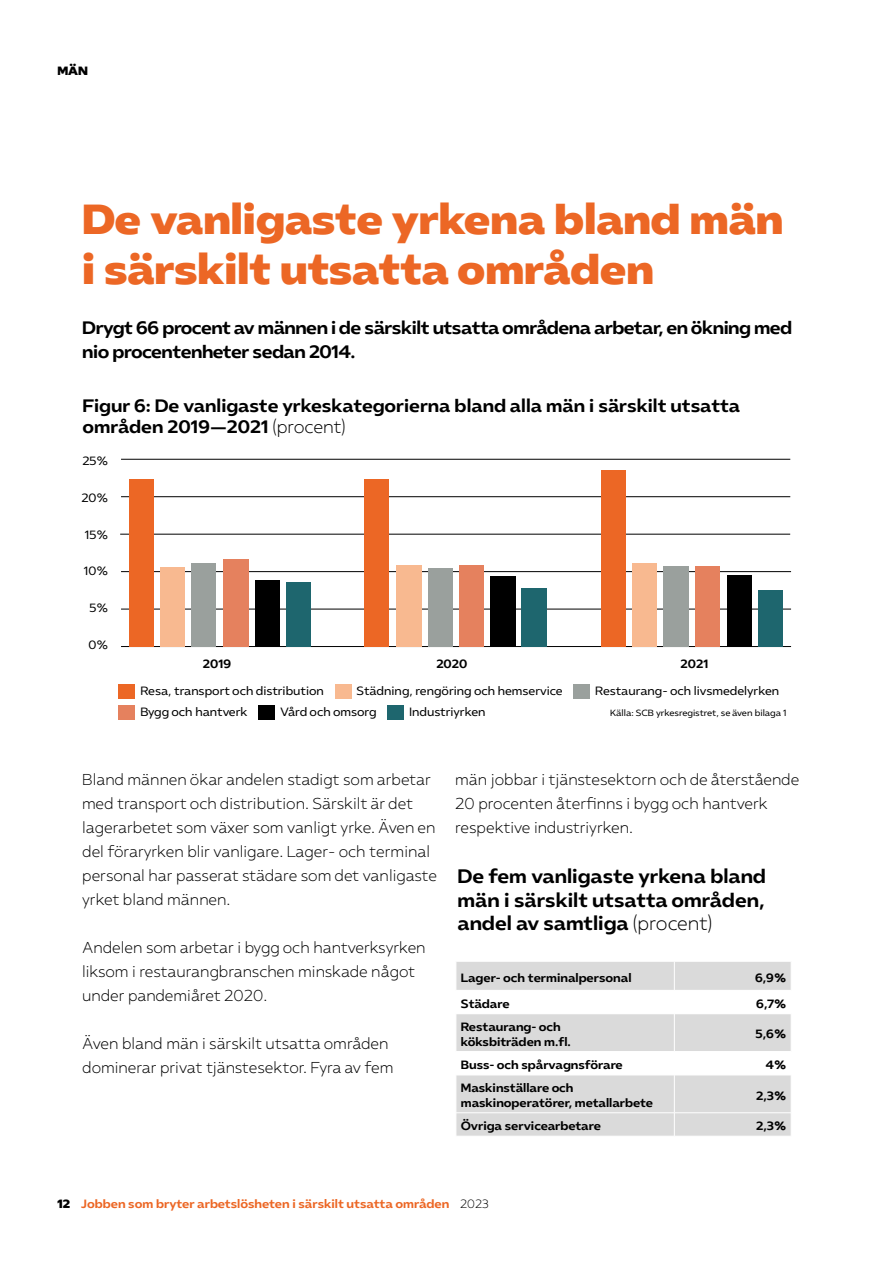
<style>
.page{position:relative;width:893px;height:1263px;background:#fff}
.page>*{position:absolute;margin:0;border:0;box-sizing:border-box;transform-origin:0 0}
.t1{font:42px/50.4px "Almega Sans Display";color:#ec6725}
.t2{font:700 19.5px/23.4px "Almega Sans";color:#000;text-align:justify}
.t3{font:700 18px/24px "Almega Sans";letter-spacing:-.025em;color:#000}
.t4{font:700 18px/21.6px "Almega Sans";color:#000}
.t5{font:300 15.75px/24px "Almega Sans";color:#000}
.t6{font:700 12px/14.4px "Almega Sans";color:#000}
.t7{font:12px "Almega Sans";color:#000}
.t8{font:700 12px "Almega Sans";color:#ec6725}
.t9{font:12px "Almega Sans Display";color:#000}
.t10{font:9px "Almega Sans";color:#000}
.s1{font-weight:300}
.s2{font-family:"Almega Sans Display";font-weight:400;color:#000}
.s3{font-weight:300;color:#000}
</style>
<div class="page">
<div style="left:457px;top:1076px;width:334px;height:60px;background:#dadada"></div>
<svg style="left:456px;top:962px;width:335px;height:89px"></svg>
<hr style="left:674px;top:1075px;width:1px;height:37px;background:#fff">
<hr style="left:456px;top:1112px;width:218px;height:1px;background:#fff">
<svg style="left:456px;top:1113px;width:1px;height:23px"></svg>
<hr style="left:674px;top:1112px;width:117px;height:1px;background:#fff">
<svg style="left:674px;top:1113px;width:1px;height:23px"></svg>
<hr style="left:892px;top:0;width:1px;height:1263px;background:#275b9b">
<hr style="left:121px;top:571px;width:670px;height:1px;background:#000">
<hr style="left:120px;top:534px;width:670px;height:1px;background:#000">
<hr style="left:121px;top:609px;width:670px;height:1px;background:#000">
<hr style="left:121px;top:459px;width:669px;height:1px;background:#000">
<hr style="left:121px;top:496px;width:669px;height:1px;background:#000">
<hr style="left:121px;top:646px;width:670px;height:1px;background:#000">
<div style="left:119px;top:684px;width:16px;height:14px;background:#ec6725"></div>
<div style="left:335px;top:684px;width:16px;height:14px;background:#f8b990"></div>
<div style="left:573px;top:684px;width:17px;height:14px;background:#9aa09d"></div>
<div style="left:119px;top:705px;width:16px;height:14px;background:#e5815e"></div>
<div style="left:258px;top:705px;width:17px;height:14px;background:#000"></div>
<div style="left:387px;top:705px;width:17px;height:14px;background:#1e666e"></div>
<div style="left:129px;top:479px;width:25px;height:168px;background:#ec6725"></div>
<div style="left:365px;top:479px;width:24px;height:168px;background:#ec6725"></div>
<div style="left:601px;top:471px;width:24px;height:176px;background:#ec6725"></div>
<div style="left:161px;top:567px;width:24px;height:80px;background:#f8b990"></div>
<div style="left:396px;top:565px;width:25px;height:82px;background:#f8b990"></div>
<div style="left:632px;top:564px;width:25px;height:83px;background:#f8b990"></div>
<div style="left:192px;top:563px;width:24px;height:84px;background:#9aa09d"></div>
<div style="left:428px;top:568px;width:25px;height:79px;background:#9aa09d"></div>
<div style="left:663px;top:566px;width:26px;height:81px;background:#9aa09d"></div>
<div style="left:223px;top:560px;width:25px;height:87px;background:#e5815e"></div>
<div style="left:459px;top:565px;width:25px;height:82px;background:#e5815e"></div>
<div style="left:696px;top:567px;width:24px;height:80px;background:#e5815e"></div>
<div style="left:255px;top:580px;width:25px;height:67px;background:#000"></div>
<div style="left:490px;top:577px;width:26px;height:70px;background:#000"></div>
<div style="left:727px;top:575px;width:24px;height:72px;background:#000"></div>
<div style="left:286px;top:583px;width:25px;height:64px;background:#1e666e"></div>
<div style="left:521px;top:588px;width:26px;height:59px;background:#1e666e"></div>
<div style="left:758px;top:590px;width:24px;height:57px;background:#1e666e"></div>
<p class="t9" style="left:57px;top:62px;width:32px">MÄN</p>
<p class="t1" style="left:82px;top:194px;width:703px">De vanligaste yrkena bland män i särskilt utsatta områden</p>
<p class="t3" style="left:82px;top:316px;width:712px">Drygt 66 procent av männen i de särskilt utsatta områdena arbetar, en ökning med nio procentenheter sedan 2014.</p>
<p class="t4" style="left:83px;top:394px;width:659px">Figur 6: De vanligaste yrkeskategorierna bland alla män i särskilt utsatta områden 2019—2021 <span class="s1">(procent)</span></p>
<p class="t7" style="left:82px;top:453px;width:28px">25%</p>
<p class="t7" style="left:81px;top:490px;width:29px">20%</p>
<p class="t7" style="left:85px;top:526px;width:25px">15%</p>
<p class="t7" style="left:84px;top:563px;width:26px">10%</p>
<p class="t7" style="left:90px;top:600px;width:20px">5%</p>
<p class="t7" style="left:89px;top:636px;width:21px">0%</p>
<p class="t6" style="left:203px;top:657px;width:30px">2019</p>
<p class="t6" style="left:436px;top:657px;width:32px">2020</p>
<p class="t6" style="left:681px;top:657px;width:29px">2021</p>
<p class="t7" style="left:140px;top:683px;width:185px">Resa, transport och distribution</p>
<p class="t7" style="left:357px;top:683px;width:208px">Städning, rengöring och hemservice</p>
<p class="t7" style="left:595px;top:683px;width:186px">Restaurang- och livsmedelyrken</p>
<p class="t7" style="left:140px;top:704px;width:109px">Bygg och hantverk</p>
<p class="t7" style="left:280px;top:704px;width:98px">Vård och omsorg</p>
<p class="t7" style="left:409px;top:704px;width:78px">Industriyrken</p>
<p class="t10" style="left:610px;top:706px;width:178px">Källa: SCB yrkesregistret, se även bilaga 1</p>
<p class="t5" style="left:82px;top:767px;width:356px">Bland männen ökar andelen stadigt som arbetar med transport och distribution. Särskilt är det lagerarbetet som växer som vanligt yrke. Även en del föraryrken blir vanligare. Lager- och terminal personal har passerat städare som det vanligaste yrket bland männen.</p>
<p class="t5" style="left:82px;top:935px;width:345px">Andelen som arbetar i bygg och hantverksyrken liksom i restaurangbranschen minskade något under pandemiåret 2020.</p>
<p class="t5" style="left:82px;top:1031px;width:313px">Även bland män i särskilt utsatta områden dominerar privat tjänstesektor. Fyra av fem</p>
<p class="t5" style="left:455px;top:767px;width:346px">män jobbar i tjänstesektorn och de återstående<br>20 procenten återfinns i bygg och hantverk respektive industriyrken.</p>
<p class="t2" style="left:457px;top:865px;width:310px">De fem vanligaste yrkena bland män i särskilt utsatta områden, andel av samtliga <span class="s1">(procent)</span></p>
<p class="t6" style="left:461px;top:970px;width:172px">Lager- och terminalpersonal</p>
<p class="t6" style="left:755px;top:970px;width:33px">6,9%</p>
<p class="t6" style="left:461px;top:996px;width:50px">Städare</p>
<p class="t6" style="left:756px;top:996px;width:32px">6,7%</p>
<p class="t6" style="left:461px;top:1020px;width:111px">Restaurang- och köksbiträden m.fl.</p>
<p class="t6" style="left:755px;top:1027px;width:32px">5,6%</p>
<p class="t6" style="left:461px;top:1057px;width:164px">Buss- och spårvagnsförare</p>
<p class="t6" style="left:766px;top:1057px;width:22px">4%</p>
<p class="t6" style="left:461px;top:1081px;width:194px">Maskinställare och maskinoperatörer, metallarbete</p>
<p class="t6" style="left:756px;top:1088px;width:32px">2,3%</p>
<p class="t6" style="left:461px;top:1119px;width:142px">Övriga servicearbetare</p>
<p class="t6" style="left:756px;top:1119px;width:32px">2,3%</p>
<p class="t8" style="left:57px;top:1196px;width:433px"><span class="s2">12</span> Jobben som bryter arbetslösheten i särskilt utsatta områden <span class="s3">2023</span></p>
</div>
